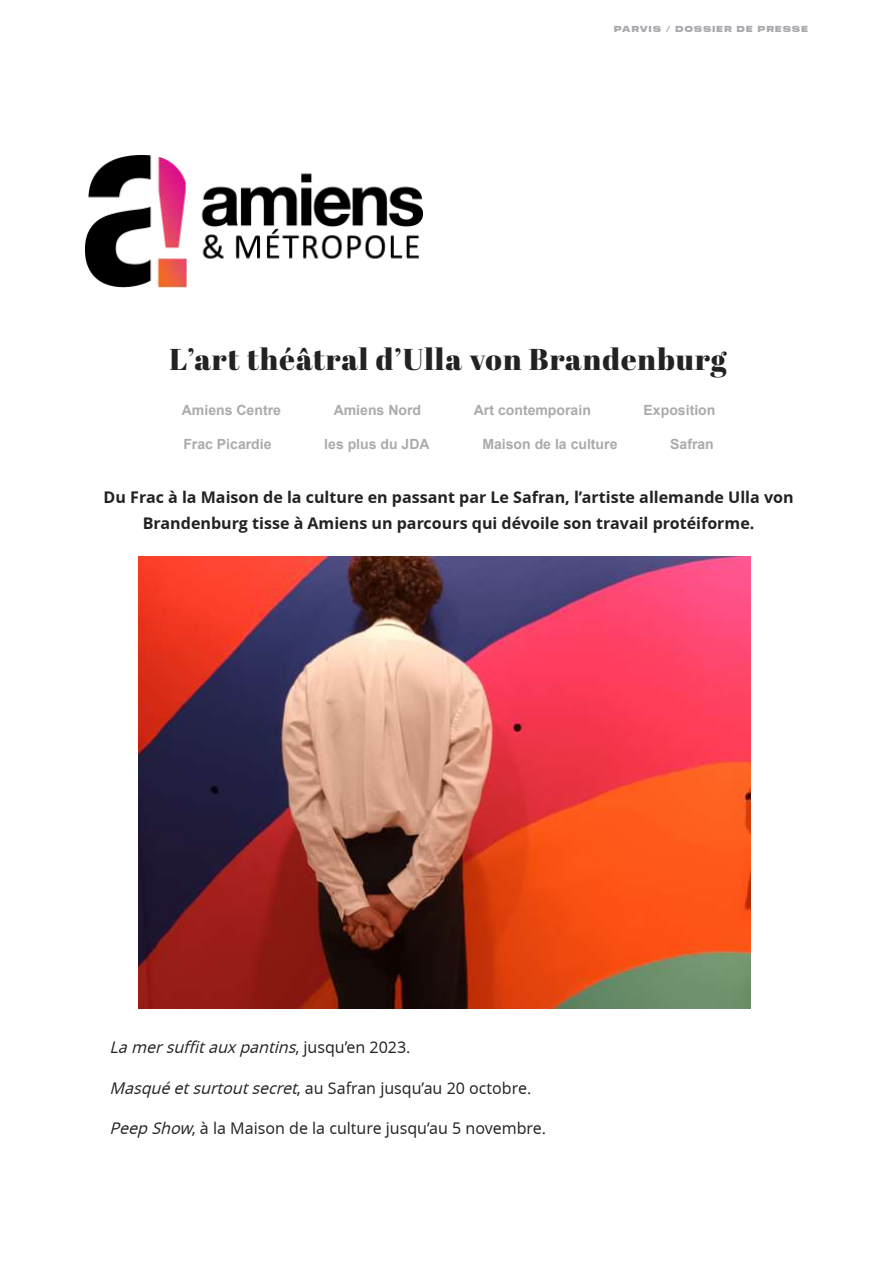
<style>
.page{position:relative;width:893px;height:1263px;background:#fff}
.page>*{position:absolute;margin:0;border:0;box-sizing:border-box;transform-origin:0 0}
.t1{font:30.15px "Abril Fatface";letter-spacing:.035em;color:#222}
.t2{font:700 16.05px/26.1px "Open Sans";color:#222;text-align:center}
.t3{font:16.05px "Open Sans";color:#222}
.t4{font:italic 16.05px "Open Sans";color:#222}
.t5{font:700 14.1px "Arial";color:#ababab}
.t6{font:900 7.5px "Media Sans Text Extended";letter-spacing:.1em;color:#a8a9ad}
.s1{font-style:normal}
.s2{font-style:italic}
</style>
<div class="page">
<img style="left:85px;top:156px;width:337px;height:132px">
<img style="left:138px;top:557px;width:613px;height:451px">
<p class="t6" style="left:614px;top:22px;width:195px">PARVIS / DOSSIER DE PRESSE</p>
<p class="t1" style="left:170px;top:338px;width:558px">L’art théâtral d’Ulla von Brandenburg</p>
<p class="t5" style="left:182px;top:401px;width:101px">Amiens Centre</p>
<p class="t5" style="left:334px;top:401px;width:89px">Amiens Nord</p>
<p class="t5" style="left:474px;top:401px;width:119px">Art contemporain</p>
<p class="t5" style="left:644px;top:401px;width:73px">Exposition</p>
<p class="t5" style="left:183px;top:435px;width:90px">Frac Picardie</p>
<p class="t5" style="left:324px;top:435px;width:107px">les plus du JDA</p>
<p class="t5" style="left:482px;top:435px;width:137px">Maison de la culture</p>
<p class="t5" style="left:670px;top:435px;width:45px">Safran</p>
<p class="t2" style="left:104px;top:485px;width:691px">Du Frac à la Maison de la culture en passant par Le Safran, l’artiste allemande Ulla von<br>Brandenburg tisse à Amiens un parcours qui dévoile son travail protéiforme.</p>
<p class="t4" style="left:110px;top:1038px;width:302px">La mersuffitauxpantins<span class="s1">, j u s q u ’e n 2 0 2 3 .</span></p>
<p class="t3" style="left:110px;top:1078px;width:423px"><span class="s2">Masqué etsurtoutsecret</span>, au Safran jusqu’au 20 octobre.</p>
<p class="t3" style="left:110px;top:1119px;width:438px"><span class="s2">Peep Show</span>, à la Maison de la culture jusqu’au 5 novembre.</p>
</div>
